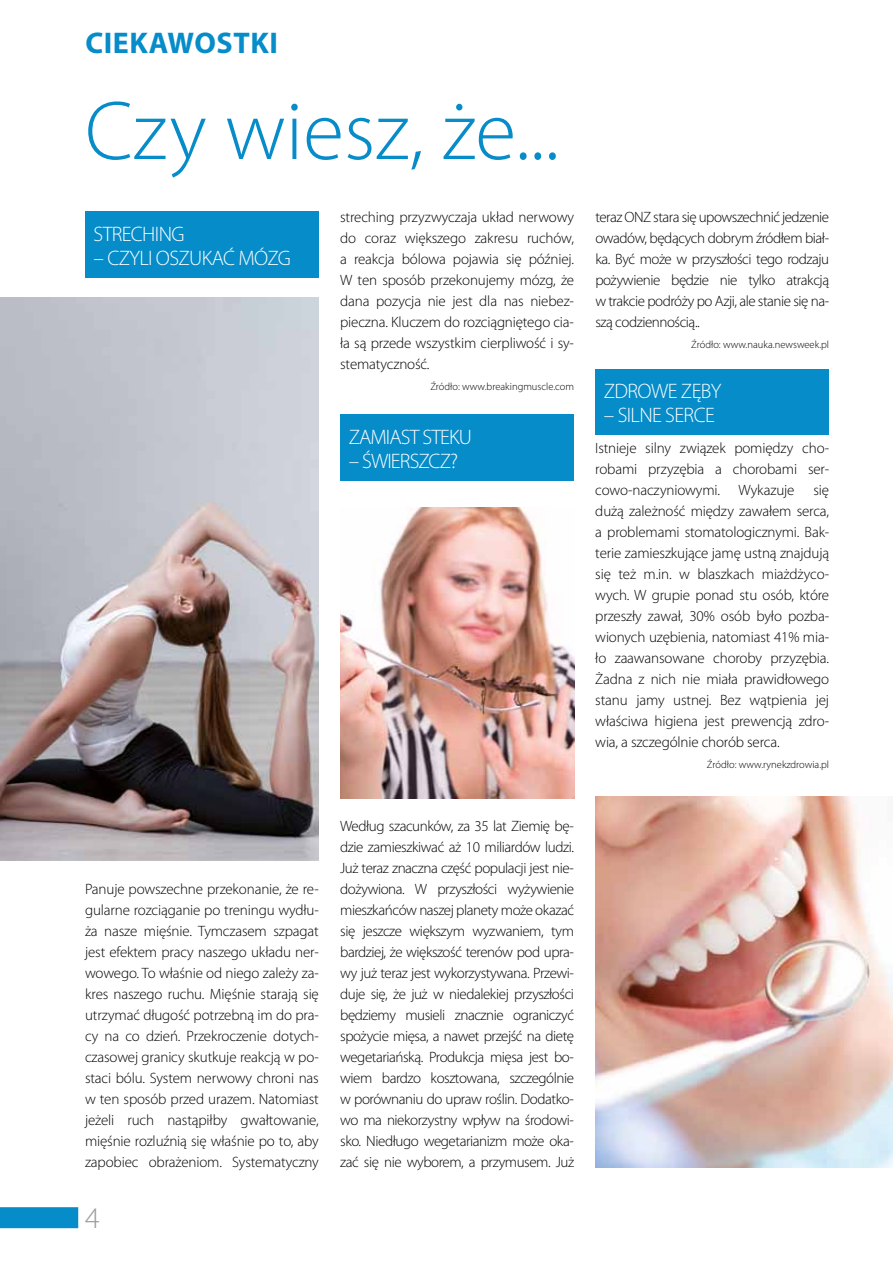
<style>
.page{position:relative;width:893px;height:1263px;background:#fff}
.page>*{position:absolute;margin:0;border:0;box-sizing:border-box;transform-origin:0 0}
.t1{font:300 84px "Myriad Pro";color:#068cc9}
.t2{font:700 30px "Myriad Pro";letter-spacing:.02em;color:#068cc9}
.t3{font:300 30px "Myriad Pro";color:#9d9d9c}
.t4{font:300 21px "Myriad Pro";letter-spacing:-.03em;color:#fff}
.t5{font:300 15px/21px "Myriad Pro";letter-spacing:-.01em;color:#000;text-align:justify}
.t6{font:300 10.5px "Myriad Pro";color:#000}
</style>
<div class="page">
<div style="left:85px;top:212px;width:234px;height:66px;background:#068cc9"></div>
<div style="left:340px;top:415px;width:234px;height:66px;background:#068cc9"></div>
<div style="left:595px;top:369px;width:234px;height:66px;background:#068cc9"></div>
<img style="left:0;top:297px;width:319px;height:564px">
<img style="left:340px;top:507px;width:234px;height:291px">
<img style="left:595px;top:796px;width:298px;height:371px">
<div style="left:0;top:1207px;width:78px;height:21px;background:#068cc9"></div>
<h2 class="t2" style="left:85px;top:23px;width:194px">CIEKAWOSTKI</h2>
<h1 class="t1" style="left:85px;top:80px;width:476px">Czy wiesz, że...</h1>
<h3 class="t4" style="left:94px;top:221px;width:92px">STRECHING</h3>
<h3 class="t4" style="left:94px;top:245px;width:199px">– CZYLI OSZUKAĆ MÓZG</h3>
<p class="t5" style="left:340px;top:206px;width:235px">streching przyzwyczaja układ nerwowy do coraz większego zakresu ruchów, a reakcja bólowa pojawia się później.<br>W ten sposób przekonujemy mózg, że dana pozycja nie jest dla nas niebez&shy;pieczna. Kluczem do rozciągniętego cia&shy;ła są przede wszystkim cierpliwość i sy&shy;stematyczność.</p>
<p class="t6" style="left:430px;top:380px;width:145px">Źródło: www.breakingmuscle.com</p>
<h3 class="t4" style="left:349px;top:424px;width:125px">ZAMIAST STEKU</h3>
<h3 class="t4" style="left:349px;top:448px;width:111px">– ŚWIERSZCZ?</h3>
<p class="t5" style="left:85px;top:878px;width:235px">Panuje powszechne przekonanie, że re&shy;gularne rozciąganie po treningu wydłu&shy;ża nasze mięśnie. Tymczasem szpagat jest efektem pracy naszego układu ner&shy;wowego. To właśnie od niego zależy za&shy;kres naszego ruchu. Mięśnie starają się utrzymać długość potrzebną im do pra&shy;cy na co dzień. Przekroczenie dotych&shy;czasowej granicy skutkuje reakcją w po&shy;staci bólu. System nerwowy chroni nas w ten sposób przed urazem. Natomiast jeżeli ruch nastąpiłby gwałtowanie, mięśnie rozluźnią się właśnie po to, aby zapobiec obrażeniom. Systematyczny</p>
<h2 class="t3" style="left:85px;top:1200px;width:16px">4</h2>
<p class="t5" style="left:340px;top:815px;width:235px">Według szacunków, za 35 lat Ziemię bę&shy;dzie zamieszkiwać aż 10 miliardów ludzi.<br>Już teraz znaczna część populacji jest nie&shy;dożywiona. W przyszłości wyżywienie mieszkańców naszej planety może okazać się jeszcze większym wyzwaniem, tym bardziej, że większość terenów pod upra&shy;wy już teraz jest wykorzystywana. Przewi&shy;duje się, że już w niedalekiej przyszłości będziemy musieli znacznie ograniczyć spożycie mięsa, a nawet przejść na dietę wegetariańską. Produkcja mięsa jest bo&shy;wiem bardzo kosztowana, szczególnie w porównaniu do upraw roślin. Dodatko&shy;wo ma niekorzystny wpływ na środowi&shy;sko. Niedługo wegetarianizm może oka&shy;zać się nie wyborem, a przymusem. Już</p>
<p class="t5" style="left:595px;top:206px;width:235px">teraz ONZ stara się upowszechnić jedzenie owadów, będących dobrym źródłem biał&shy;ka. Być może w przyszłości tego rodzaju pożywienie będzie nie tylko atrakcją w trakcie podróży po Azji, ale stanie się na&shy;szą codziennością..</p>
<p class="t6" style="left:691px;top:338px;width:140px">Źródło: www.nauka.newsweek.pl</p>
<h3 class="t4" style="left:604px;top:378px;width:119px">ZDROWE ZĘBY</h3>
<h3 class="t4" style="left:604px;top:402px;width:112px">– SILNE SERCE</h3>
<p class="t5" style="left:595px;top:437px;width:235px">Istnieje silny związek pomiędzy cho&shy;robami przyzębia a chorobami ser&shy;cowo-naczyniowymi. Wykazuje</p>
<p class="t5" style="left:595px;top:479px;width:235px;text-indent:218px">się dużą zależność między zawałem serca, a problemami stomatologicznymi. Bak&shy;terie zamieszkujące jamę ustną znajdują się też m.in. w blaszkach miażdżyco&shy;wych. W grupie ponad stu osób, które przeszły zawał, 30% osób było pozba&shy;wionych uzębienia, natomiast 41% mia&shy;ło zaawansowane choroby przyzębia.<br>Żadna z nich nie miała prawidłowego stanu jamy ustnej. Bez wątpienia jej właściwa higiena jest prewencją zdro&shy;wia, a szczególnie chorób serca.</p>
<p class="t6" style="left:707px;top:758px;width:124px">Źródło: www.rynekzdrowia.pl</p>
</div>
